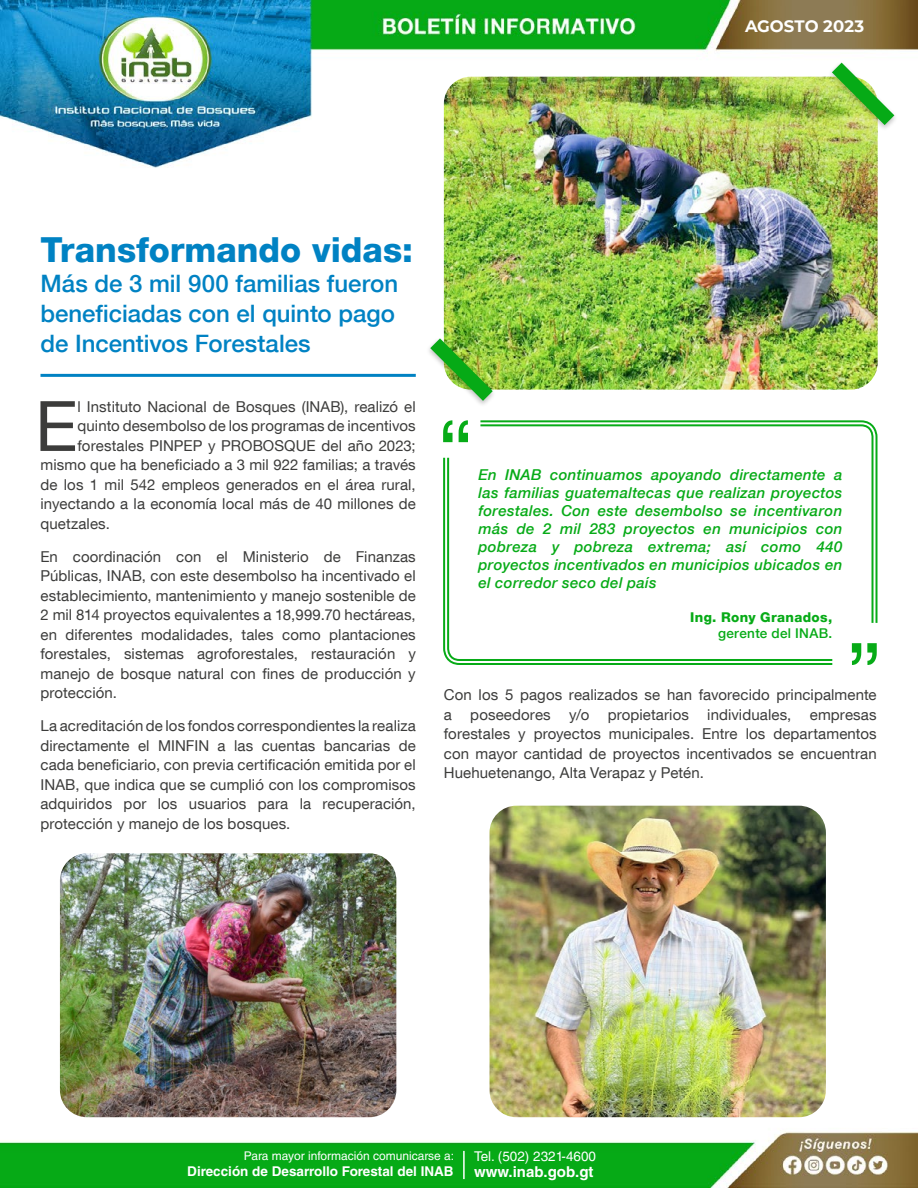
<style>
.page{position:relative;width:918px;height:1188px;background:#fff}
.page>*{position:absolute;margin:0;border:0;box-sizing:border-box;transform-origin:0 0}
.t1{font:69.6px "Helvetica Neue LT Com";color:#3c3c3b}
.t2{font:800 34.5px "Helvetica Neue LT Com";color:#0082c3}
.t3{font:500 24px/30px "Helvetica Neue LT Com";color:#0082c3}
.t4{font:700 16.5px "Montserrat";color:#fff}
.t5{font:15px/19.5px "Helvetica Neue LT Com";letter-spacing:.005em;color:#3c3c3b;text-align:justify}
.t6{font:italic 500 15px/18px "Helvetica Neue LT Com";letter-spacing:.02em;color:#07ab17;text-align:justify}
.t7{font:700 15px "Helvetica LT Std";color:#fff}
.t8{font:700 13.5px "Helvetica LT Std";color:#fff}
.t9{font:13.5px "Helvetica LT Std";color:#fff}
.t10{font:800 13.5px "Helvetica Neue LT Com";letter-spacing:.025em;color:#07ab17}
.t11{font:500 13.5px "Helvetica Neue LT Com";letter-spacing:.025em;color:#07ab17}
.t12{font:12px "Helvetica LT Std";color:#fff}
</style>
<div class="page">
<img style="left:0;top:0;width:918px;height:1188px">
<img style="left:444px;top:77px;width:434px;height:313px">
<img style="left:60px;top:853px;width:336px;height:264px">
<img style="left:490px;top:806px;width:336px;height:311px">
<hr style="left:40px;top:374px;width:376px;height:3px;background:#0082c3">
<div style="left:828px;top:61px;width:71px;height:71px;background:#000;opacity:.25"></div>
<svg style="left:832px;top:63px;width:62px;height:62px"></svg>
<div style="left:426px;top:337px;width:71px;height:71px;background:#000;opacity:.25"></div>
<img style="left:430px;top:338px;width:63px;height:63px">
<svg style="left:852px;top:643px;width:25px;height:22px"></svg>
<svg style="left:443px;top:420px;width:25px;height:22px"></svg>
<svg style="left:442px;top:456px;width:392px;height:210px"></svg>
<svg style="left:478px;top:419px;width:400px;height:206px"></svg>
<hr style="left:463px;top:1151px;width:2px;height:28px;background:#fff">
<p class="t4" style="left:745px;top:14px;width:121px">AGOSTO 2023</p>
<h2 class="t2" style="left:40px;top:229px;width:374px">Transformando vidas:</h2>
<h3 class="t3" style="left:40px;top:268px;width:359px">Más de 3 mil 900 familias fueron beneficiadas con el quinto pago de Incentivos Forestales</h3>
<h1 class="t1" style="left:35px;top:383px;width:44px">E</h1>
<p class="t5" style="left:78px;top:396px;width:340px">l Instituto Nacional de Bosques (INAB), realizó el</p>
<p class="t5" style="left:78px;top:416px;width:340px">quinto desembolso de los programas de incentivos</p>
<p class="t5" style="left:78px;top:435px;width:340px">forestales PINPEP y PROBOSQUE del año 2023;</p>
<p class="t5" style="left:40px;top:455px;width:377px">mismo que ha beneficiado a 3 mil 922 familias; a través</p>
<p class="t5" style="left:40px;top:474px;width:377px">de los 1 mil 542 empleos generados en el área rural,</p>
<p class="t5" style="left:40px;top:494px;width:377px">inyectando a la economía local más de 40 millones de</p>
<p class="t5" style="left:40px;top:513px;width:71px">quetzales.</p>
<p class="t5" style="left:40px;top:546px;width:377px">En coordinación con el Ministerio de Finanzas Públicas, INAB, con este desembolso ha incentivado el establecimiento, mantenimiento y manejo sostenible de 2 mil 814 proyectos equivalentes a 18,999.70 hectáreas, en diferentes modalidades, tales como plantaciones forestales, sistemas agroforestales, restauración y manejo de bosque natural con fines de producción y protección.</p>
<p class="t5" style="left:40px;top:716px;width:377px">La acreditación de los fondos correspondientes la realiza directamente el MINFIN a las cuentas bancarias de cada beneficiario, con previa certificación emitida por el INAB, que indica que se cumplió con los compromisos adquiridos por los usuarios para la recuperación, protección y manejo de los bosques.</p>
<p class="t6" style="left:478px;top:466px;width:366px">En INAB continuamos apoyando directamente a las familias guatemaltecas que realizan proyectos forestales. Con este desembolso se incentivaron más de 2 mil 283 proyectos en municipios con pobreza y pobreza extrema; así como 440 proyectos incentivados en municipios ubicados en el corredor seco del país</p>
<p class="t10" style="left:690px;top:609px;width:144px">Ing. Rony Granados,</p>
<p class="t11" style="left:718px;top:625px;width:116px">gerente del INAB.</p>
<p class="t5" style="left:444px;top:685px;width:434px">Con los 5 pagos realizados se han favorecido principalmente a poseedores y/o propietarios individuales, empresas forestales y proyectos municipales. Entre los departamentos con mayor cantidad de proyectos incentivados se encuentran Huehuetenango, Alta Verapaz y Petén.</p>
<p class="t12" style="left:244px;top:1149px;width:212px">Para mayor información comunicarse a:</p>
<p class="t8" style="left:187px;top:1164px;width:268px">Dirección de Desarrollo Forestal del INAB</p>
<p class="t9" style="left:474px;top:1148px;width:124px">Tel. (502) 2321-4600</p>
<p class="t7" style="left:474px;top:1163px;width:121px">www.inab.gob.gt</p>
</div>
